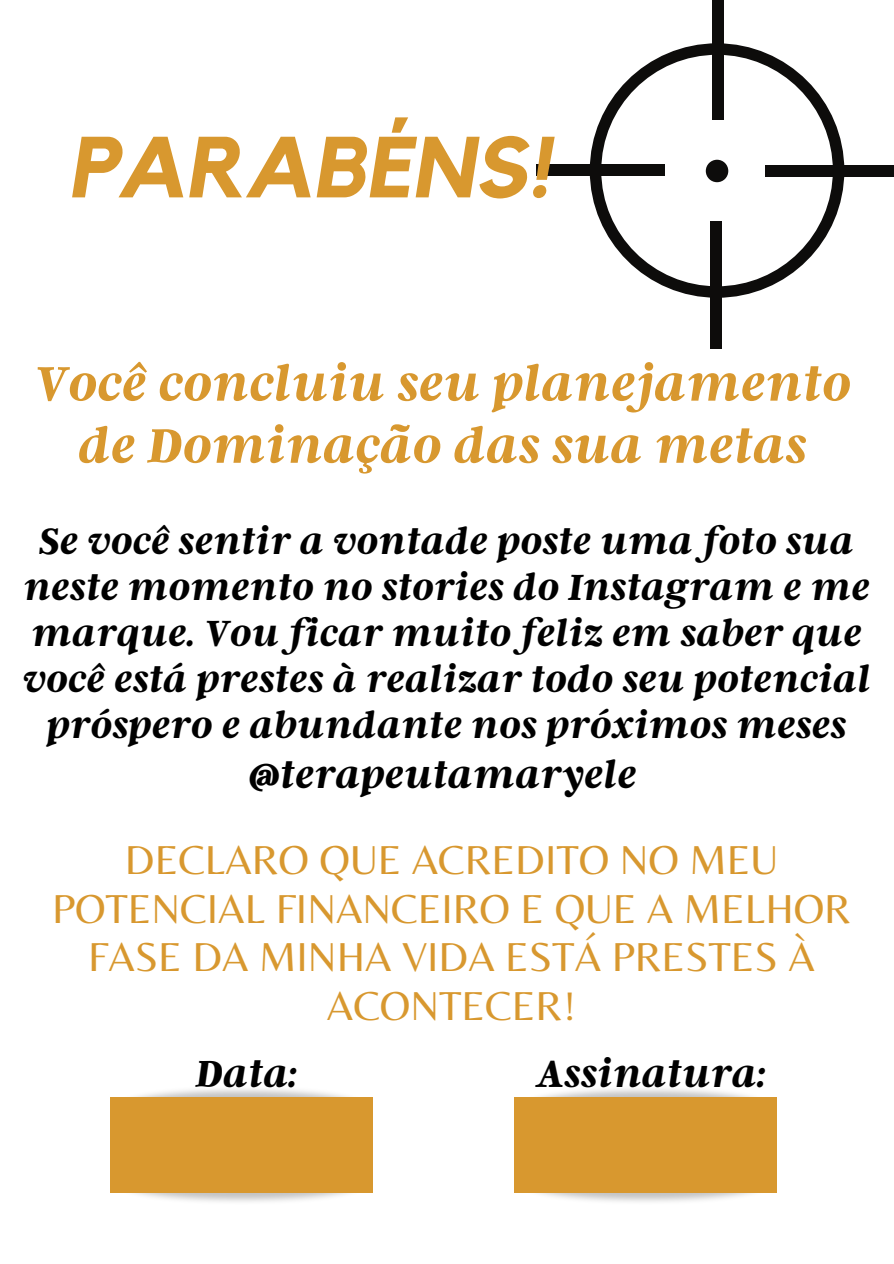
<style>
.page{position:relative;width:894px;height:1264px;background:#fff}
.page>*{position:absolute;margin:0;border:0;box-sizing:border-box;transform-origin:0 0}
.t1{font:italic 700 85.5px "Kollektif";color:#d8982f}
.t2{font:italic 700 54px/62.1px "Argent CF";color:#d8982f;text-align:center}
.t3{font:42px/48.4px "Belleza";color:#d8982f;text-align:center}
.t4{font:italic 700 42px "Argent CF";color:#000}
.t5{font:italic 700 40.5px/46.2px "Argent CF";color:#000;text-align:center}
</style>
<div class="page">
<svg style="left:589px;top:43px;width:255px;height:255px"></svg>
<div style="left:536px;top:164px;width:128px;height:11px;background:#0d0c0b"></div>
<div style="left:705px;top:160px;width:23px;height:22px;background:#0d0c0b;border-radius:50%"></div>
<div style="left:765px;top:165px;width:127px;height:12px;background:#0d0c0b"></div>
<div style="left:710px;top:221px;width:12px;height:127px;background:#0d0c0b"></div>
<div style="left:711px;top:0;width:12px;height:120px;background:#0d0c0b"></div>
<img style="left:110px;top:1167px;width:263px;height:35px">
<img style="left:137px;top:1088px;width:236px;height:34px">
<div style="left:110px;top:1097px;width:262px;height:95px;background:#d8982f"></div>
<img style="left:514px;top:1167px;width:263px;height:35px">
<img style="left:541px;top:1088px;width:236px;height:34px">
<div style="left:514px;top:1097px;width:262px;height:95px;background:#d8982f"></div>
<p class="t1" style="left:68px;top:128px;width:484px">PARABÉNS!</p>
<h1 class="t2" style="left:34px;top:349px;width:818px">Você concluiu seu planejamento de Dominação das sua metas</h1>
<h2 class="t5" style="left:23px;top:515px;width:849px">Se você sentir a vontade poste uma foto sua neste momento no stories do Instagram e me marque. Vou ficar muito feliz em saber que você está prestes à realizar todo seu potencial próspero e abundante nos próximos meses</h2>
<p class="t4" style="left:248px;top:747px;width:390px">@terapeutamaryele</p>
<p class="t3" style="left:52px;top:835px;width:800px">DECLARO QUE ACREDITO NO MEU<br>POTENCIAL FINANCEIRO E QUE A MELHOR<br>FASE DA MINHA VIDA ESTÁ PRESTES À<br>ACONTECER!</p>
<h3 class="t4" style="left:196px;top:1046px;width:103px">Data:</h3>
<p class="t4" style="left:536px;top:1046px;width:231px">Assinatura:</p>
</div>
